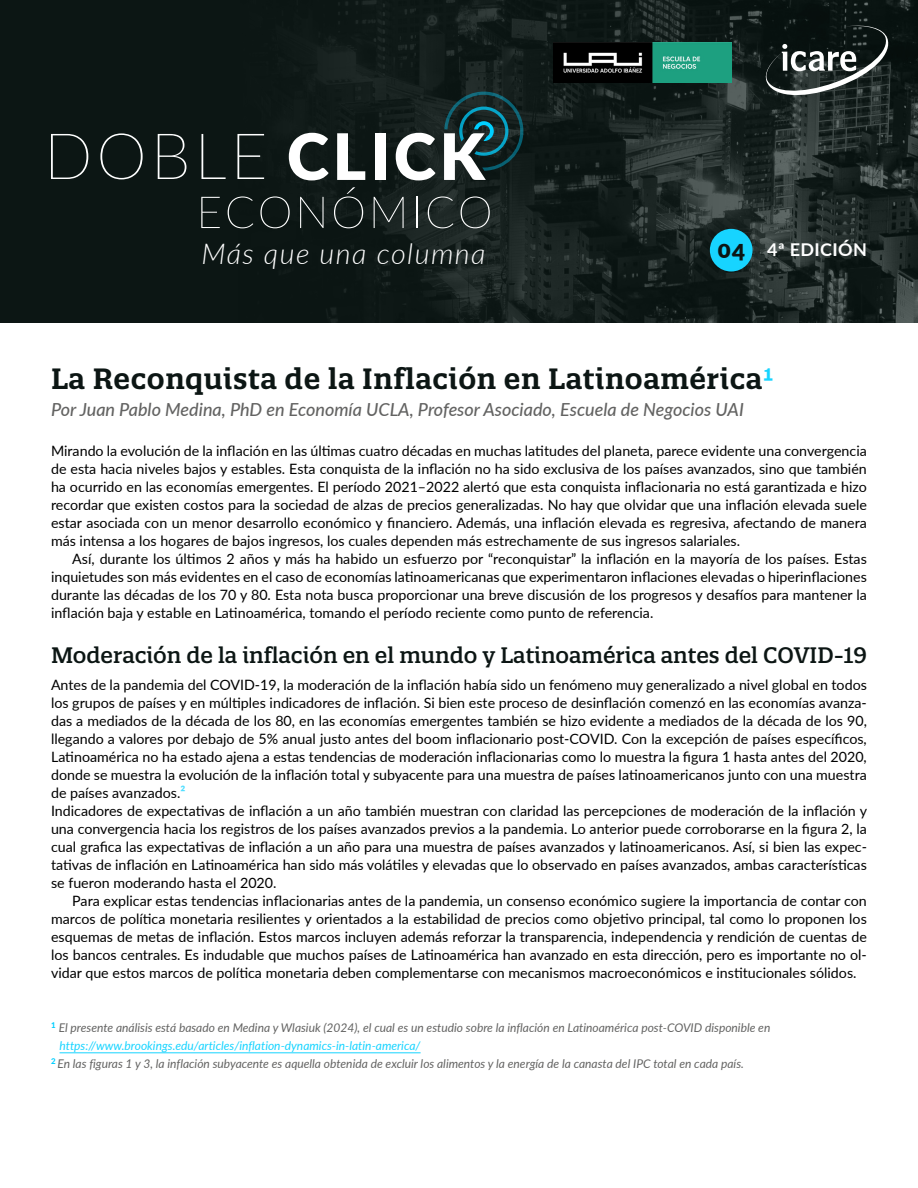
<style>
.page{position:relative;width:918px;height:1188px;background:#fff}
.page>*{position:absolute;margin:0;border:0;box-sizing:border-box;transform-origin:0 0}
.t1{font:italic 300 28.8px "Lato";letter-spacing:.05em;color:#fff}
.t2{font:600 28.5px "Quatro Slab";letter-spacing:.02em;color:#0c1614}
.t3{font:500 21.75px "Quatro Slab";color:#0c1614}
.t4{font:italic 500 18px "Lato";color:#636362}
.t5{font:700 17.7px "Lato";letter-spacing:.02em;color:#fff}
.t6{font:14.25px/18px "Lato";color:#000;text-align:justify}
.t7{font:italic 12px "Lato";color:#636362}
.t8{font:italic 12px "Lato";color:#17d4ff}
.s1{font-weight:900;font-size:24px;color:#0c1614}
.s2{color:#17d4ff}
.s3{font-weight:700;font-size:15px;color:#4ddeff}
</style>
<div class="page">
<hr style="left:60px;top:1053px;width:361px;height:1px;background:#17d4ff">
<img style="left:0;top:0;width:918px;height:322px">
<svg style="left:763px;top:24px;width:130px;height:76px;background:#363e3c"></svg>
<div style="left:710px;top:229px;width:43px;height:43px;background:#17d4ff;border-radius:50%"></div>
<svg style="left:51px;top:134px;width:37px;height:45px;background:#2d3634"></svg>
<svg style="left:100px;top:133px;width:43px;height:46px;background:#27302e"></svg>
<svg style="left:158px;top:134px;width:28px;height:45px"></svg>
<svg style="left:202px;top:134px;width:24px;height:45px"></svg>
<svg style="left:237px;top:134px;width:27px;height:45px"></svg>
<svg style="left:289px;top:133px;width:40px;height:47px"></svg>
<svg style="left:337px;top:133px;width:28px;height:47px"></svg>
<div style="left:375px;top:133px;width:10px;height:47px;background:#fff"></div>
<svg style="left:396px;top:133px;width:40px;height:47px"></svg>
<svg style="left:444px;top:92px;width:79px;height:88px;background:#395457"></svg>
<svg style="left:201px;top:197px;width:19px;height:31px"></svg>
<svg style="left:228px;top:196px;width:25px;height:32px"></svg>
<svg style="left:260px;top:196px;width:30px;height:32px"></svg>
<svg style="left:300px;top:197px;width:24px;height:31px"></svg>
<svg style="left:334px;top:187px;width:29px;height:41px"></svg>
<svg style="left:374px;top:197px;width:30px;height:31px"></svg>
<hr style="left:416px;top:197px;width:1px;height:31px;background:#fff">
<svg style="left:428px;top:196px;width:25px;height:32px"></svg>
<svg style="left:461px;top:196px;width:29px;height:32px"></svg>
<img style="left:554px;top:42px;width:177px;height:41px">
<h1 class="t1" style="left:201px;top:233px;width:286px">Más que una columna</h1>
<p class="t5" style="left:718px;top:237px;width:151px"><span class="s1">04</span> 4ª EDICIÓN</p>
<h2 class="t2" style="left:51px;top:360px;width:724px">La Reconquista de la Inflación en Latinoamérica<span class="s2">¹</span></h2>
<p class="t4" style="left:51px;top:396px;width:694px">Por Juan Pablo Medina, PhD en Economía UCLA, Profesor Asociado, Escuela de Negocios UAI</p>
<p class="t6" style="left:51px;top:441px;width:817px">Mirando la evolución de la inflación en las últimas cuatro décadas en muchas latitudes del planeta, parece evidente una convergencia de esta hacia niveles bajos y estables. Esta conquista de la inflación no ha sido exclusiva de los países avanzados, sino que también ha ocurrido en las economías emergentes. El período 2021–2022 alertó que esta conquista inflacionaria no está garantizada e hizo recordar que existen costos para la sociedad de alzas de precios generalizadas. No hay que olvidar que una inflación elevada suele estar asociada con un menor desarrollo económico y financiero. Además, una inflación elevada es regresiva, afectando de manera más intensa a los hogares de bajos ingresos, los cuales dependen más estrechamente de sus ingresos salariales.</p>
<p class="t6" style="left:51px;top:549px;width:817px;text-indent:21px">Así, durante los últimos 2 años y más ha habido un esfuerzo por “reconquistar” la inflación en la mayoría de los países. Estas inquietudes son más evidentes en el caso de economías latinoamericanas que experimentaron inflaciones elevadas o hiperinflaciones durante las décadas de los 70 y 80. Esta nota busca proporcionar una breve discusión de los progresos y desafíos para mantener la inflación baja y estable en Latinoamérica, tomando el período reciente como punto de referencia.</p>
<h3 class="t3" style="left:51px;top:642px;width:817px">Moderación de la inflación en el mundo y Latinoamérica antes del COVID-19</h3>
<p class="t6" style="left:51px;top:675px;width:818px;text-align:left">Antes de la pandemia del COVID-19, la moderación de la inflación había sido un fenómeno muy generalizado a nivel global en todos los grupos de países y en múltiples indicadores de inflación. Si bien este proceso de desinflación comenzó en las economías avanza&shy;das a mediados de la década de los 80, en las economías emergentes también se hizo evidente a mediados de la década de los 90, llegando a valores por debajo de 5% anual justo antes del boom inflacionario post-COVID. Con la excepción de países específicos, Latinoamérica no ha estado ajena a estas tendencias de moderación inflacionarias como lo muestra la figura 1 hasta antes del 2020, donde se muestra la evolución de la inflación total y subyacente para una muestra de países latinoamericanos junto con una muestra de países avanzados.<span class="s3">²<br></span>Indicadores de expectativas de inflación a un año también muestran con claridad las percepciones de moderación de la inflación y una convergencia hacia los registros de los países avanzados previos a la pandemia. Lo anterior puede corroborarse en la figura 2, la cual grafica las expectativas de inflación a un año para una muestra de países avanzados y latinoamericanos. Así, si bien las expec&shy;tativas de inflación en Latinoamérica han sido más volátiles y elevadas que lo observado en países avanzados, ambas características se fueron moderando hasta el 2020.</p>
<p class="t6" style="left:51px;top:891px;width:817px;text-indent:21px">Para explicar estas tendencias inflacionarias antes de la pandemia, un consenso económico sugiere la importancia de contar con marcos de política monetaria resilientes y orientados a la estabilidad de precios como objetivo principal, tal como lo proponen los esquemas de metas de inflación. Estos marcos incluyen además reforzar la transparencia, independencia y rendición de cuentas de los bancos centrales. Es indudable que muchos países de Latinoamérica han avanzado en esta dirección, pero es importante no ol&shy;vidar que estos marcos de política monetaria deben complementarse con mecanismos macroeconómicos e institucionales sólidos.</p>
<p class="t7" style="left:51px;top:1019px;width:721px"><sup>1</sup> El presente análisis está basado en Medina y Wlasiuk (2024), el cual es un estudio sobre la inflación en Latinoamérica post-COVID disponible en</p>
<p class="t8" style="left:60px;top:1037px;width:363px">https://www.brookings.edu/articles/inflation-dynamics-in-latin-america/</p>
<p class="t7" style="left:51px;top:1055px;width:694px"><sup>2</sup> En las figuras 1 y 3, la inflación subyacente es aquella obtenida de excluir los alimentos y la energía de la canasta del IPC total en cada país.</p>
</div>
